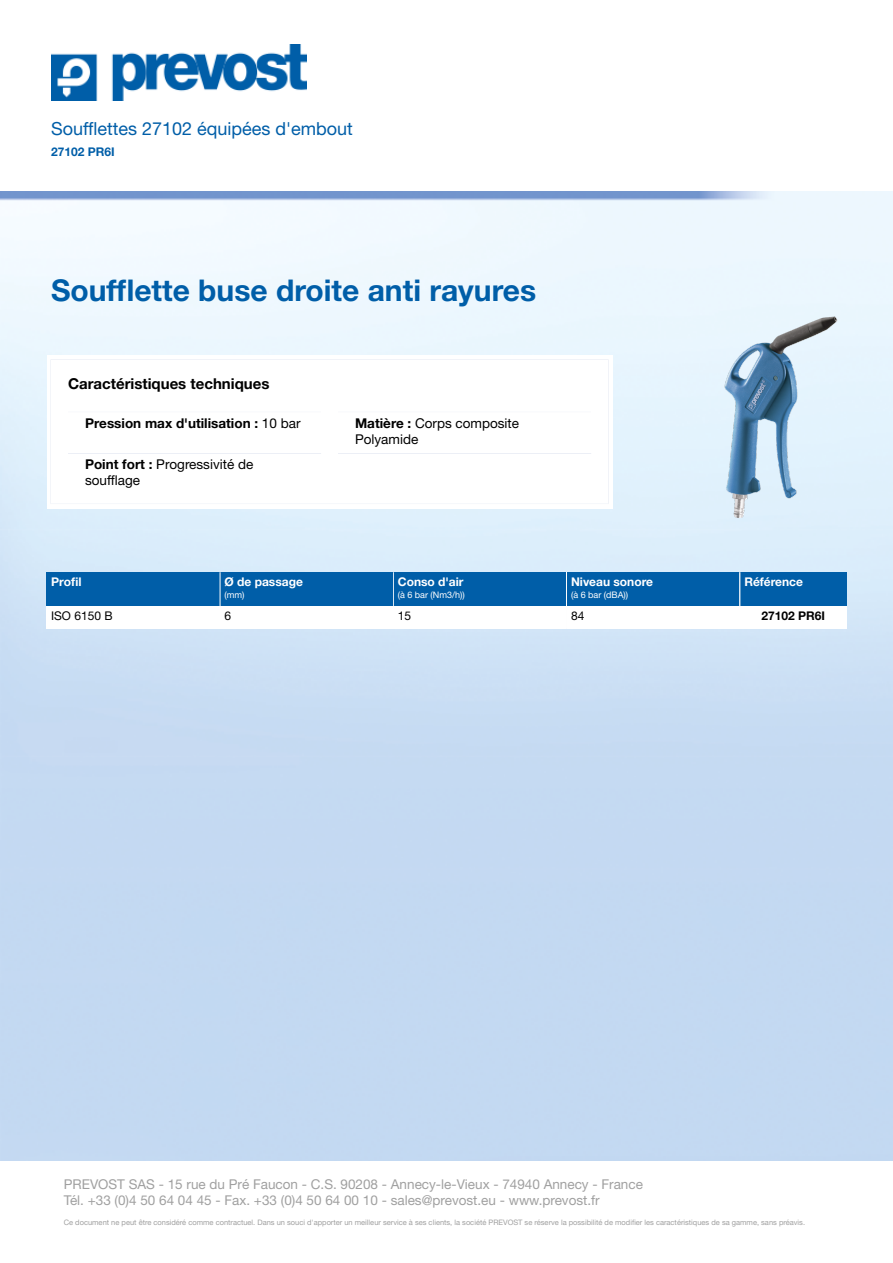
<style>
.page{position:relative;width:893px;height:1263px;background:#fff}
.page>*{position:absolute;margin:0;border:0;box-sizing:border-box;transform-origin:0 0}
.t1{font:700 30px "Helvetica Neue LT Std";color:#005ea8}
.t2{font:18px "Helvetica Neue LT Std";color:#005ea8}
.t3{font:700 15px "Helvetica Neue LT Std";color:#000}
.t4{font:13.5px/16.2px "Helvetica Neue LT Std";color:#a0a0a0}
.t5{font:13.5px/16.2px "Helvetica Neue LT Std";color:#000}
.t6{font:700 13.5px "Helvetica Neue LT Std";color:#000}
.t7{font:700 12px "Helvetica Neue LT Std";color:#fff}
.t8{font:12px "Helvetica Neue LT Std";color:#000}
.t9{font:700 12px "Helvetica Neue LT Std";color:#005ea8}
.t10{font:700 12px "Helvetica Neue LT Std";color:#000}
.t11{font:9px "Helvetica Neue LT Std";color:#fff}
.t12{font:7.5px "Helvetica Neue LT Std";color:#a0a0a0}
.s1{font-weight:400}
.s2{font-weight:700}
</style>
<div class="page">
<img style="left:51px;top:44px;width:255px;height:57px">
<img style="left:0;top:191px;width:892px;height:970px">
<div style="left:47px;top:355px;width:565px;height:153px;background:#fff"></div>
<svg style="left:50px;top:359px;width:559px;height:145px"></svg>
<hr style="left:338px;top:453px;width:253px;height:1px;background:#eceff6">
<hr style="left:68px;top:454px;width:253px;height:1px;background:#eceff6">
<hr style="left:338px;top:454px;width:253px;height:1px;background:#eceff6">
<img style="left:719px;top:310px;width:123px;height:213px">
<div style="left:47px;top:572px;width:173px;height:34px;background:#005ea8"></div>
<div style="left:220px;top:572px;width:173px;height:34px;background:#005ea8"></div>
<hr style="left:220px;top:572px;width:1px;height:34px;background:#fff">
<div style="left:393px;top:572px;width:173px;height:34px;background:#005ea8"></div>
<hr style="left:566px;top:572px;width:1px;height:34px;background:#fff">
<hr style="left:393px;top:572px;width:1px;height:34px;background:#fff">
<div style="left:567px;top:572px;width:173px;height:34px;background:#005ea8"></div>
<hr style="left:567px;top:572px;width:1px;height:34px;background:#fff">
<div style="left:740px;top:572px;width:106px;height:34px;background:#005ea8"></div>
<hr style="left:740px;top:572px;width:1px;height:34px;background:#fff">
<div style="left:47px;top:606px;width:173px;height:23px;background:#fff"></div>
<div style="left:220px;top:606px;width:173px;height:23px;background:#fff"></div>
<div style="left:393px;top:606px;width:173px;height:23px;background:#fff"></div>
<div style="left:567px;top:606px;width:173px;height:23px;background:#fff"></div>
<svg style="left:566px;top:606px;width:1px;height:23px"></svg>
<div style="left:740px;top:606px;width:106px;height:23px;background:#fff"></div>
<h2 class="t2" style="left:51px;top:118px;width:303px">Soufflettes 27102 équipées d'embout</h2>
<h3 class="t9" style="left:51px;top:144px;width:65px">27102 PR6I</h3>
<h1 class="t1" style="left:51px;top:272px;width:487px">Soufflette buse droite anti rayures</h1>
<h3 class="t3" style="left:68px;top:374px;width:203px">Caractéristiques techniques</h3>
<h3 class="t6" style="left:85px;top:414px;width:217px">Pression max d'utilisation : <span class="s1">10 bar</span></h3>
<h3 class="t5" style="left:355px;top:414px;width:166px"><span class="s2">Matière :</span> Corps composite<br>Polyamide</h3>
<h3 class="t5" style="left:85px;top:456px;width:170px"><span class="s2">Point fort :</span> Progressivité de soufflage</h3>
<h3 class="t7" style="left:51px;top:574px;width:32px">Profil</h3>
<h3 class="t7" style="left:224px;top:574px;width:80px">Ø de passage</h3>
<p class="t11" style="left:224px;top:590px;width:22px">(mm)</p>
<h3 class="t7" style="left:398px;top:574px;width:67px">Conso d'air</h3>
<p class="t11" style="left:398px;top:590px;width:69px">(à 6 bar (Nm3/h))</p>
<h3 class="t7" style="left:571px;top:574px;width:84px">Niveau sonore</h3>
<p class="t11" style="left:571px;top:590px;width:59px">(à 6 bar (dBA))</p>
<h3 class="t7" style="left:744px;top:574px;width:60px">Référence</h3>
<h3 class="t8" style="left:51px;top:608px;width:63px">ISO 6150 B</h3>
<h3 class="t8" style="left:224px;top:608px;width:8px">6</h3>
<h3 class="t8" style="left:398px;top:608px;width:15px">15</h3>
<h3 class="t8" style="left:571px;top:608px;width:15px">84</h3>
<h3 class="t10" style="left:761px;top:608px;width:65px">27102 PR6I</h3>
<h3 class="t4" style="left:64px;top:1176px;width:581px">PREVOST SAS - 15 rue du Pré Faucon - C.S. 90208 - Annecy-le-Vieux - 74940 Annecy - France<br>Tél. +33 (0)4 50 64 04 45 - Fax. +33 (0)4 50 64 00 10 - sales@prevost.eu - www.prevost.fr</h3>
<p class="t12" style="left:64px;top:1218px;width:743px">Ce document ne peut être considéré comme contractuel. Dans un souci d'apporter un meilleur service à ses clients, la société PREVOST se réserve la possibilité de modifier les caractéristiques de sa gamme, sans préavis.</p>
</div>
